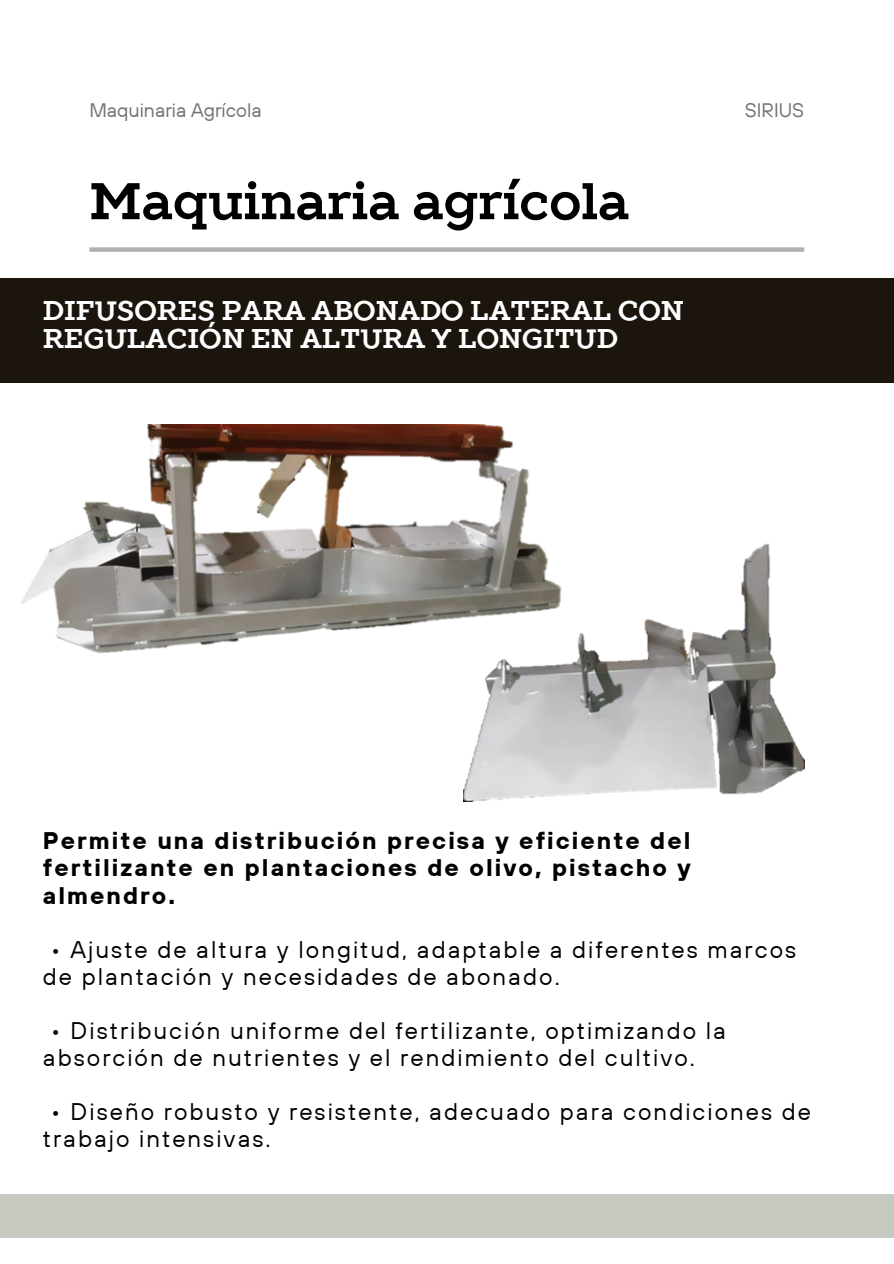
<style>
.page{position:relative;width:894px;height:1264px;background:#fff}
.page>*{position:absolute;margin:0;border:0;box-sizing:border-box;transform-origin:0 0}
.t1{font:700 51.45px "TT Slabs";color:#000}
.t2{font:700 27px/27px "TT Slabs";color:#fff}
.t3{font:24px/27px "TT Hoves";letter-spacing:.085em;color:#000}
.t4{font:700 24px/27px "TT Hoves";letter-spacing:.085em;color:#000;text-align:justify}
.t5{font:19.5px "TT Hoves";color:#737373}
</style>
<div class="page">
<div style="left:0;top:1194px;width:893px;height:43px;background:#c7cac0"></div>
<div style="left:89px;top:247px;width:715px;height:5px;background:#b1b1b2"></div>
<div style="left:0;top:278px;width:893px;height:104px;background:#1b150e"></div>
<img style="left:21px;top:424px;width:508px;height:230px">
<img style="left:463px;top:514px;width:341px;height:287px">
<p class="t5" style="left:89px;top:98px;width:174px">Maquinaria Agrícola</p>
<h3 class="t5" style="left:744px;top:98px;width:61px">SIRIUS</h3>
<p class="t1" style="left:89px;top:168px;width:541px">Maquinaria agrícola</p>
<h5 class="t2" style="left:43px;top:298px;width:642px">DIFUSORES PARA ABONADO LATERAL CON<br>REGULACIÓN EN ALTURA Y LONGITUD</h5>
<h1 class="t4" style="left:43px;top:827px;width:649px">Permite una distribución precisa y eficiente del fertilizante en plantaciones de olivo, pistacho y almendro.</h1>
<p class="t3" style="left:43px;top:935px;width:754px;text-indent:8px">• Ajuste de altura y longitud, adaptable a diferentes marcos de plantación y necesidades de abonado.</p>
<h2 class="t3" style="left:43px;top:1016px;width:684px;text-indent:8px">• Distribución uniforme del fertilizante, optimizando la absorción de nutrientes y el rendimiento del cultivo.</h2>
<p class="t3" style="left:43px;top:1097px;width:769px;text-indent:8px">• Diseño robusto y resistente, adecuado para condiciones de trabajo intensivas.</p>
</div>
